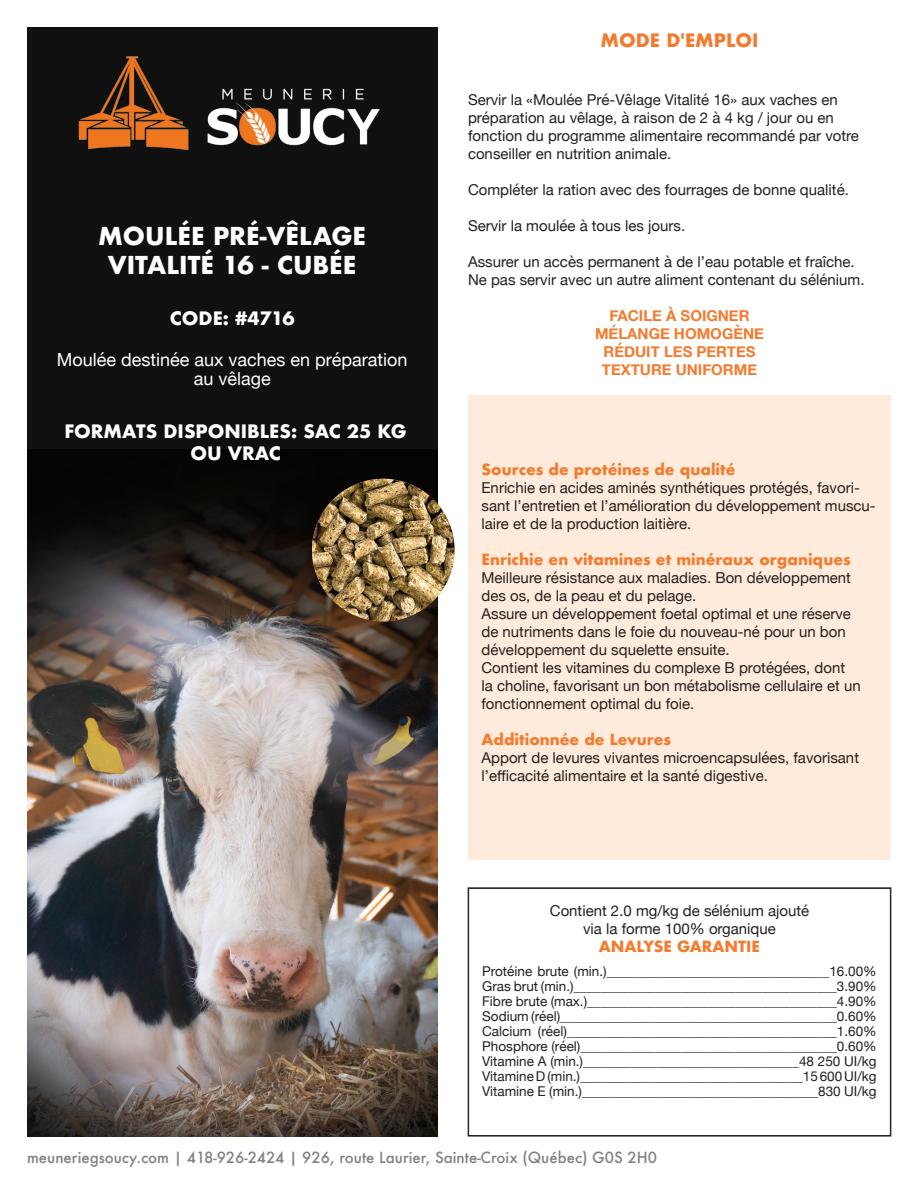
<style>
.page{position:relative;width:918px;height:1188px;background:#fff}
.page>*{position:absolute;margin:0;border:0;box-sizing:border-box;transform-origin:0 0}
.t1{font:700 24px "Futura";color:#fff}
.t2{font:18px/19.5px "Helvetica Neue";color:#fff;text-align:center}
.t3{font:700 18px/21.6px "Futura";color:#fff;text-align:center}
.t4{font:700 18px "Futura";color:#f47a2e}
.t5{font:15px/18px "Helvetica Neue";color:#231f20}
.t6{font:700 15px "Futura";color:#f47a2e}
.t7{font:500 15px "Futura";color:#808285}
.t8{font:700 15px "Helvetica Neue";color:#f47a2e}
.t9{font:13.5px "Helvetica Neue";color:#231f20}
</style>
<div class="page">
<div style="left:27px;top:27px;width:410px;height:683px;background:#101010"></div>
<img style="left:27px;top:449px;width:410px;height:687px">
<img style="left:78px;top:56px;width:302px;height:94px">
<div style="left:468px;top:395px;width:423px;height:465px;background:#feebdb"></div>
<div style="left:469px;top:888px;width:422px;height:248px;border:1px solid #231f20"></div>
<img style="left:312px;top:479px;width:143px;height:142px;border-radius:71px">
<p class="t1" style="left:98px;top:219px;width:270px">MOULÉE PRÉ-VÊLAGE</p>
<p class="t1" style="left:108px;top:248px;width:250px">VITALITÉ 16 - CUBÉE</p>
<p class="t3" style="left:170px;top:307px;width:126px">CODE: #4716</p>
<p class="t2" style="left:57px;top:351px;width:352px">Moulée destinée aux vaches en préparation au vêlage</p>
<p class="t3" style="left:64px;top:421px;width:344px">FORMATS DISPONIBLES: SAC 25 KG<br>OU VRAC</p>
<p class="t4" style="left:601px;top:28px;width:159px">MODE D'EMPLOI</p>
<p class="t5" style="left:468px;top:91px;width:392px">Servir la «Moulée Pré-Vêlage Vitalité 16» aux vaches en préparation au vêlage, à raison de 2 à 4 kg / jour ou en fonction du programme alimentaire recommandé par votre conseiller en nutrition animale.</p>
<p class="t5" style="left:468px;top:181px;width:382px">Compléter la ration avec des fourrages de bonne qualité.</p>
<p class="t5" style="left:468px;top:217px;width:219px">Servir la moulée à tous les jours.</p>
<p class="t5" style="left:468px;top:253px;width:388px">Assurer un accès permanent à de l’eau potable et fraîche.</p>
<p class="t5" style="left:468px;top:271px;width:398px">Ne pas servir avec un autre aliment contenant du sélénium.</p>
<p class="t8" style="left:610px;top:304px;width:141px">FACILE À SOIGNER</p>
<p class="t8" style="left:595px;top:322px;width:170px">MÉLANGE HOMOGÈNE</p>
<p class="t8" style="left:604px;top:340px;width:153px">RÉDUIT LES PERTES</p>
<p class="t8" style="left:602px;top:358px;width:157px">TEXTURE UNIFORME</p>
<p class="t6" style="left:482px;top:459px;width:256px">Sources de protéines de qualité</p>
<p class="t5" style="left:482px;top:480px;width:396px">Enrichie en acides aminés synthétiques protégés, favori&shy;sant l’entretien et l’amélioration du développement muscu&shy;laire et de la production laitière.</p>
<p class="t6" style="left:482px;top:549px;width:371px">Enrichie en vitamines et minéraux organiques</p>
<p class="t5" style="left:482px;top:570px;width:371px">Meilleure résistance aux maladies. Bon développement des os, de la peau et du pelage.</p>
<p class="t5" style="left:482px;top:606px;width:371px">Assure un développement foetal optimal et une réserve de nutriments dans le foie du nouveau-né pour un bon développement du squelette ensuite.</p>
<p class="t5" style="left:482px;top:660px;width:381px">Contient les vitamines du complexe B protégées, dont<br>la choline, favorisant un bon métabolisme cellulaire et un fonctionnement optimal du foie.</p>
<p class="t6" style="left:482px;top:729px;width:191px">Additionnée de Levures</p>
<p class="t5" style="left:482px;top:750px;width:379px">Apport de levures vivantes microencapsulées, favorisant l’efficacité alimentaire et la santé digestive.</p>
<p class="t5" style="left:550px;top:903px;width:261px">Contient 2.0 mg/kg de sélénium ajouté</p>
<p class="t5" style="left:583px;top:921px;width:194px">via la forme 100% organique</p>
<p class="t6" style="left:599px;top:936px;width:163px">ANALYSE GARANTIE</p>
<p class="t9" style="left:482px;top:962px;width:396px">Protéine brute (min.)_________________________________16.00%</p>
<p class="t9" style="left:482px;top:977px;width:396px">Gras brut (min.)_______________________________________3.90%</p>
<p class="t9" style="left:482px;top:992px;width:396px">Fibre brute (max.)_____________________________________4.90%</p>
<p class="t9" style="left:482px;top:1007px;width:396px">Sodium (réel)_________________________________________0.60%</p>
<p class="t9" style="left:482px;top:1022px;width:396px">Calcium (réel)________________________________________1.60%</p>
<p class="t9" style="left:482px;top:1037px;width:396px">Phosphore (réel)______________________________________0.60%</p>
<p class="t9" style="left:482px;top:1052px;width:396px">Vitamine A (min.)________________________________48 250 UI/kg</p>
<p class="t9" style="left:482px;top:1067px;width:396px">Vitamine D (min.)_________________________________15 600 UI/kg</p>
<p class="t9" style="left:482px;top:1082px;width:396px">Vitamine E (min.)___________________________________830 UI/kg</p>
<p class="t7" style="left:27px;top:1148px;width:632px">meuneriegsoucy.com | 418-926-2424 | 926, route Laurier, Sainte-Croix (Québec) G0S 2H0</p>
</div>
